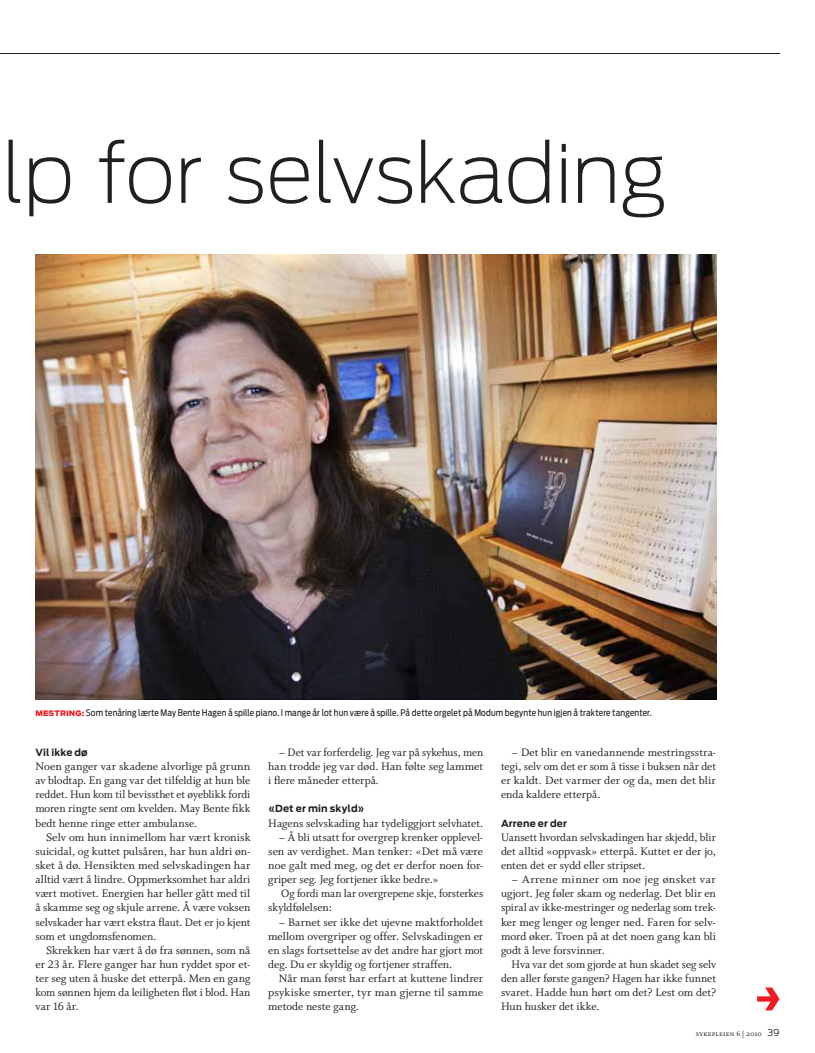
<style>
.page{position:relative;width:815px;height:1053px;background:#fff}
.page>*{position:absolute;margin:0;border:0;box-sizing:border-box;transform-origin:0 0}
.t1{font:200 81.38px "Antenna";letter-spacing:-.015em;color:#231f20}
.t2{font:12.12px/14.1px "Whitman Roman LF";color:#231f20;text-align:justify}
.t3{font:700 9.75px "Antenna";letter-spacing:.015em;color:#231f20}
.t4{font:9.12px "Antenna Cond";letter-spacing:.015em;color:#231f20}
.t5{font:8.12px "Whitman Small Caps Os F";letter-spacing:.02em;color:#231f20}
.s1{font-family:"Antenna";font-weight:900;font-size:7.5px;color:#ee1d23}
.s2{font-family:"Antenna";font-weight:300;font-size:9.38px}
</style>
<div class="page">
<svg style="left:757px;top:987px;width:23px;height:23px"></svg>
<hr style="left:0;top:53px;width:780px;height:1px;background:#231f20">
<img style="left:35px;top:254px;width:681px;height:446px">
<h1 class="t1" style="left:2px;top:125px;width:667px">lp for selvskading</h1>
<p class="t4" style="left:35px;top:707px;width:618px"><span class="s1">MESTRING:</span> Som tenåring lærte May Bente Hagen å spille piano. I mange år lot hun være å spille. På dette orgelet på Modum begynte hun igjen å traktere tangenter.</p>
<p class="t3" style="left:35px;top:746px;width:54px">Vil ikke dø</p>
<p class="t2" style="left:35px;top:759px;width:217px">Noen ganger var skadene alvorlige på grunn av blodtap. En gang var det tilfeldig at hun ble reddet. Hun kom til bevissthet et øyeblikk fordi moren ringte sent om kvelden. May Bente fikk bedt henne ringe etter ambulanse.</p>
<p class="t2" style="left:35px;top:830px;width:217px;text-indent:11px">Selv om hun innimellom har vært kronisk suicidal, og kuttet pulsåren, har hun aldri øn&shy;sket å dø. Hensikten med selvskadingen har alltid vært å lindre. Oppmerksomhet har aldri vært motivet. Energien har heller gått med til å skamme seg og skjule arrene. Å være voksen selvskader har vært ekstra flaut. Det er jo kjent som et ungdomsfenomen.</p>
<p class="t2" style="left:35px;top:943px;width:217px;text-indent:11px">Skrekken har vært å dø fra sønnen, som nå er 23 år. Flere ganger har hun ryddet spor et&shy;ter seg uten å huske det etterpå. Men en gang kom sønnen hjem da leiligheten fløt i blod. Han var 16 år.</p>
<p class="t2" style="left:268px;top:745px;width:217px;text-indent:11px">– Det var forferdelig. Jeg var på sykehus, men han trodde jeg var død. Han følte seg lammet i flere måneder etterpå.</p>
<p class="t3" style="left:268px;top:803px;width:98px">«Det er min skyld»</p>
<p class="t2" style="left:268px;top:816px;width:217px">Hagens selvskading har tydeliggjort selvhatet.</p>
<p class="t2" style="left:268px;top:830px;width:217px;text-indent:11px">– Å bli utsatt for overgrep krenker opplevel&shy;sen av verdighet. Man tenker: «Det må være noe galt med meg, og det er derfor noen for&shy;griper seg. Jeg fortjener ikke bedre.»</p>
<p class="t2" style="left:268px;top:886px;width:217px;text-indent:13px">Og fordi man lar overgrepene skje, forsterkes skyldfølelsen:</p>
<p class="t2" style="left:268px;top:914px;width:217px;text-indent:11px">– Barnet ser ikke det ujevne maktforholdet mellom overgriper og offer. Selvskadingen er en slags fortsettelse av det andre har gjort mot deg. Du er skyldig og fortjener straffen.</p>
<p class="t2" style="left:268px;top:971px;width:217px;text-indent:11px">Når man først har erfart at kuttene lindrer psykiske smerter, tyr man gjerne til samme metode neste gang.</p>
<p class="t2" style="left:501px;top:745px;width:217px;text-indent:11px">– Det blir en vanedannende mestringsstra&shy;tegi, selv om det er som å tisse i buksen når det er kaldt. Det varmer der og da, men det blir enda kaldere etterpå.</p>
<p class="t3" style="left:501px;top:817px;width:68px">Arrene er der</p>
<p class="t2" style="left:501px;top:830px;width:217px">Uansett hvordan selvskadingen har skjedd, blir det alltid «oppvask» etterpå. Kuttet er der jo, enten det er sydd eller stripset.</p>
<p class="t2" style="left:501px;top:872px;width:217px;text-indent:11px">– Arrene minner om noe jeg ønsket var ugjort. Jeg føler skam og nederlag. Det blir en spiral av ikke-mestringer og nederlag som trek&shy;ker meg lenger og lenger ned. Faren for selv&shy;mord øker. Troen på at det noen gang kan bli godt å leve forsvinner.</p>
<p class="t2" style="left:501px;top:957px;width:217px;text-indent:11px">Hva var det som gjorde at hun skadet seg selv den aller første gangen? Hagen har ikke funnet svaret. Hadde hun hørt om det? Lest om det?<br>Hun husker det ikke.</p>
<p class="t5" style="left:696px;top:1029px;width:85px">sykepleien 6 | 2010 <span class="s2">39</span></p>
</div>
